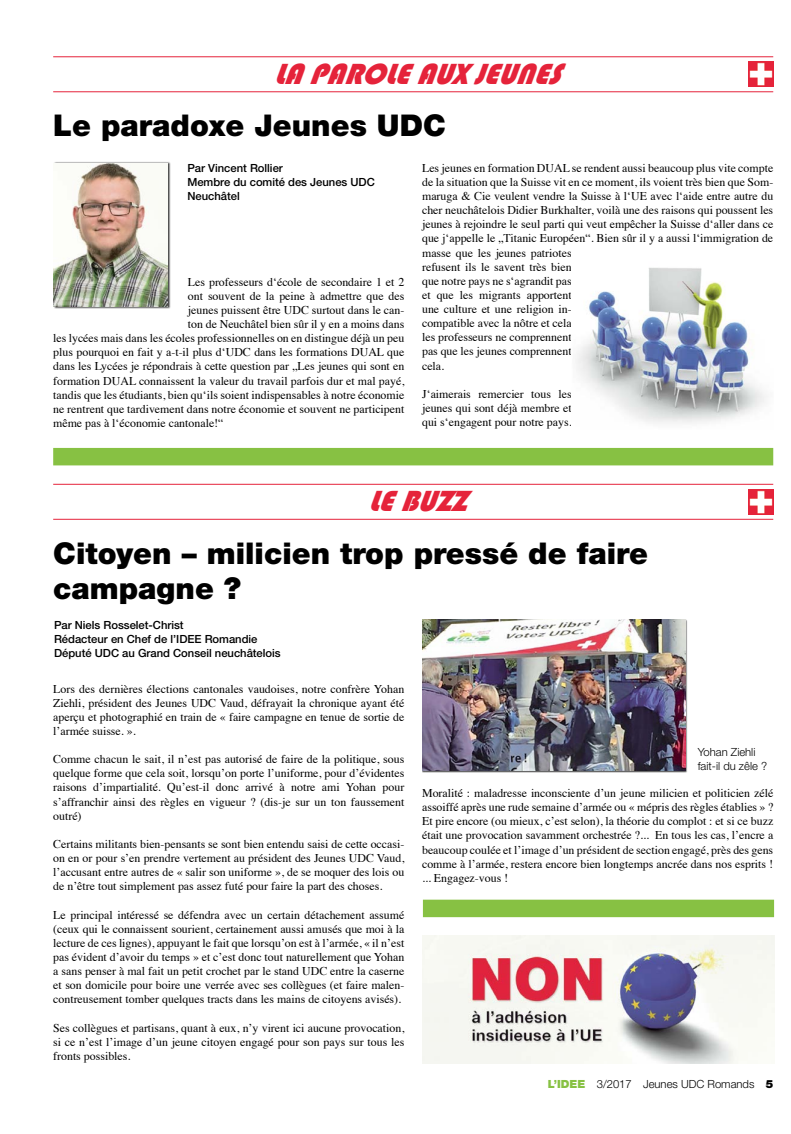
<style>
.page{position:relative;width:791px;height:1134px;background:#fff}
.page>*{position:absolute;margin:0;border:0;box-sizing:border-box;transform-origin:0 0}
.t1{font:900 30px/35px "Helvetica Neue";color:#000}
.t2{font:italic 30px "Bauhaus 93";color:#e5233a}
.t3{font:11.88px/14.1px "Times";color:#000;text-align:justify}
.t4{font:500 11.25px/14.1px "Helvetica Neue";color:#000}
.t5{font:300 11.25px/14.1px "Helvetica Neue";color:#000}
.s1{font-weight:900;color:#87c143}
.s2{font-weight:900}
</style>
<div class="page">
<div style="left:422px;top:900px;width:351px;height:17px;background:#87c143"></div>
<div style="left:53px;top:161px;width:118px;height:147px;background:#000;opacity:.75"></div>
<img style="left:53px;top:163px;width:114px;height:144px">
<hr style="left:53px;top:56px;width:719px;height:1px;background:#e5233a">
<hr style="left:53px;top:91px;width:719px;height:1px;background:#e5233a">
<img style="left:748px;top:62px;width:24px;height:25px">
<div style="left:53px;top:448px;width:719px;height:17px;background:#87c143"></div>
<img style="left:576px;top:267px;width:191px;height:156px">
<hr style="left:53px;top:484px;width:719px;height:1px;background:#e5233a">
<hr style="left:53px;top:519px;width:719px;height:1px;background:#e5233a">
<img style="left:748px;top:489px;width:24px;height:25px">
<div style="left:421px;top:620px;width:266px;height:153px;background:#000;opacity:.75"></div>
<img style="left:422px;top:620px;width:263px;height:150px">
<img style="left:422px;top:935px;width:351px;height:128px">
<h1 class="t2" style="left:273px;top:57px;width:300px">LAPAROLEAUXJEUNES</h1>
<h1 class="t1" style="left:53px;top:108px;width:394px">Le paradoxe Jeunes UDC</h1>
<p class="t4" style="left:187px;top:161px;width:189px">Par Vincent Rollier<br>Membre du comité des Jeunes UDC<br>Neuchâtel</p>
<p class="t3" style="left:188px;top:274px;width:218px">Les professeurs d‘école de secondaire 1 et 2</p>
<p class="t3" style="left:188px;top:288px;width:218px">ont souvent de la peine à admettre que des</p>
<p class="t3" style="left:188px;top:302px;width:218px">jeunes puissent être UDC surtout dans le can-</p>
<p class="t3" style="left:188px;top:316px;width:218px">ton de Neuchâtel bien sûr il y en a moins dans</p>
<p class="t3" style="left:53px;top:330px;width:352px">les lycées mais dans les écoles professionnelles on en distingue déjà un peu</p>
<p class="t3" style="left:53px;top:344px;width:352px">plus pourquoi en fait y a-t-il plus d‘UDC dans les formations DUAL que</p>
<p class="t3" style="left:53px;top:358px;width:352px">dans les Lycées je répondrais à cette question par „Les jeunes qui sont en</p>
<p class="t3" style="left:53px;top:372px;width:352px">formation DUAL connaissent la valeur du travail parfois dur et mal payé,</p>
<p class="t3" style="left:53px;top:387px;width:352px">tandis que les étudiants, bien qu‘ils soient indispensables à notre économie</p>
<p class="t3" style="left:53px;top:401px;width:352px">ne rentrent que tardivement dans notre économie et souvent ne participent</p>
<p class="t3" style="left:53px;top:415px;width:172px">même pas à l‘économie cantonale!“</p>
<p class="t3" style="left:422px;top:160px;width:352px;text-align:left">Les jeunes en formation DUAL se rendent aussi beaucoup plus vite compte de la situation que la Suisse vit en ce moment, ils voient très bien que Som&shy;maruga &amp; Cie veulent vendre la Suisse à l‘UE avec l‘aide entre autre du cher neuchâtelois Didier Burkhalter, voilà une des raisons qui poussent les jeunes à rejoindre le seul parti qui veut empêcher la Suisse d‘aller dans ce que j‘appelle le „Titanic Européen“. Bien sûr il y a aussi l‘immigration de masse que les jeunes patriotes<br>refusent ils le savent très bien<br>que notre pays ne s‘agrandit pas<br>et que les migrants apportent<br>une culture et une religion in-<br>compatible avec la nôtre et cela<br>les professeurs ne comprennent<br>pas que les jeunes comprennent<br>cela.</p>
<p class="t3" style="left:422px;top:386px;width:151px">J‘aimerais remercier tous les jeunes qui sont déjà membre et qui s‘engagent pour notre pays.</p>
<h1 class="t2" style="left:367px;top:484px;width:112px">LEBUZZ</h1>
<h1 class="t1" style="left:53px;top:536px;width:596px">Citoyen – milicien trop pressé de faire campagne ?</h1>
<p class="t4" style="left:54px;top:617px;width:228px">Par Niels Rosselet-Christ<br>Rédacteur en Chef de l’IDEE Romandie<br>Député UDC au Grand Conseil neuchâtelois</p>
<p class="t3" style="left:53px;top:680px;width:352px">Lors des dernières élections cantonales vaudoises, notre confrère Yohan Ziehli, président des Jeunes UDC Vaud, défrayait la chronique ayant été aperçu et photographié en train de « faire campagne en tenue de sortie de l’armée suisse. ».</p>
<p class="t3" style="left:53px;top:751px;width:352px">Comme chacun le sait, il n’est pas autorisé de faire de la politique, sous quelque forme que cela soit, lorsqu’on porte l’uniforme, pour d’évidentes raisons d’impartialité. Qu’est-il donc arrivé à notre ami Yohan pour s’affranchir ainsi des règles en vigueur ? (dis-je sur un ton faussement outré)</p>
<p class="t3" style="left:53px;top:836px;width:352px">Certains militants bien-pensants se sont bien entendu saisi de cette occasi&shy;on en or pour s’en prendre vertement au président des Jeunes UDC Vaud, l’accusant entre autres de « salir son uniforme », de se moquer des lois ou de n’être tout simplement pas assez futé pour faire la part des choses.</p>
<p class="t3" style="left:53px;top:906px;width:352px">Le principal intéressé se défendra avec un certain détachement assumé (ceux qui le connaissent sourient, certainement aussi amusés que moi à la lecture de ces lignes), appuyant le fait que lorsqu’on est à l’armée, « il n’est pas évident d’avoir du temps » et c’est donc tout naturellement que Yohan a sans penser à mal fait un petit crochet par le stand UDC entre la caserne et son domicile pour boire une verrée avec ses collègues (et faire malen&shy;contreusement tomber quelques tracts dans les mains de citoyens avisés).</p>
<p class="t3" style="left:53px;top:1019px;width:352px">Ses collègues et partisans, quant à eux, n’y virent ici aucune provocation, si ce n’est l’image d’un jeune citoyen engagé pour son pays sur tous les fronts possibles.</p>
<p class="t5" style="left:697px;top:744px;width:71px">Yohan Ziehli fait-il du zêle ?</p>
<p class="t3" style="left:422px;top:785px;width:352px">Moralité : maladresse inconsciente d’un jeune milicien et politicien zélé assoiffé après une rude semaine d’armée ou « mépris des règles établies » ?<br>Et pire encore (ou mieux, c’est selon), la théorie du complot : et si ce buzz était une provocation savamment orchestrée ?... En tous les cas, l’encre a beaucoup coulée et l’image d’un président de section engagé, près des gens comme à l’armée, restera encore bien longtemps ancrée dans nos esprits ! ... Engagez-vous !</p>
<p class="t5" style="left:547px;top:1077px;width:227px"><span class="s1">L’IDEE</span> 3/2017 Jeunes UDC Romands <span class="s2">5</span></p>
</div>
